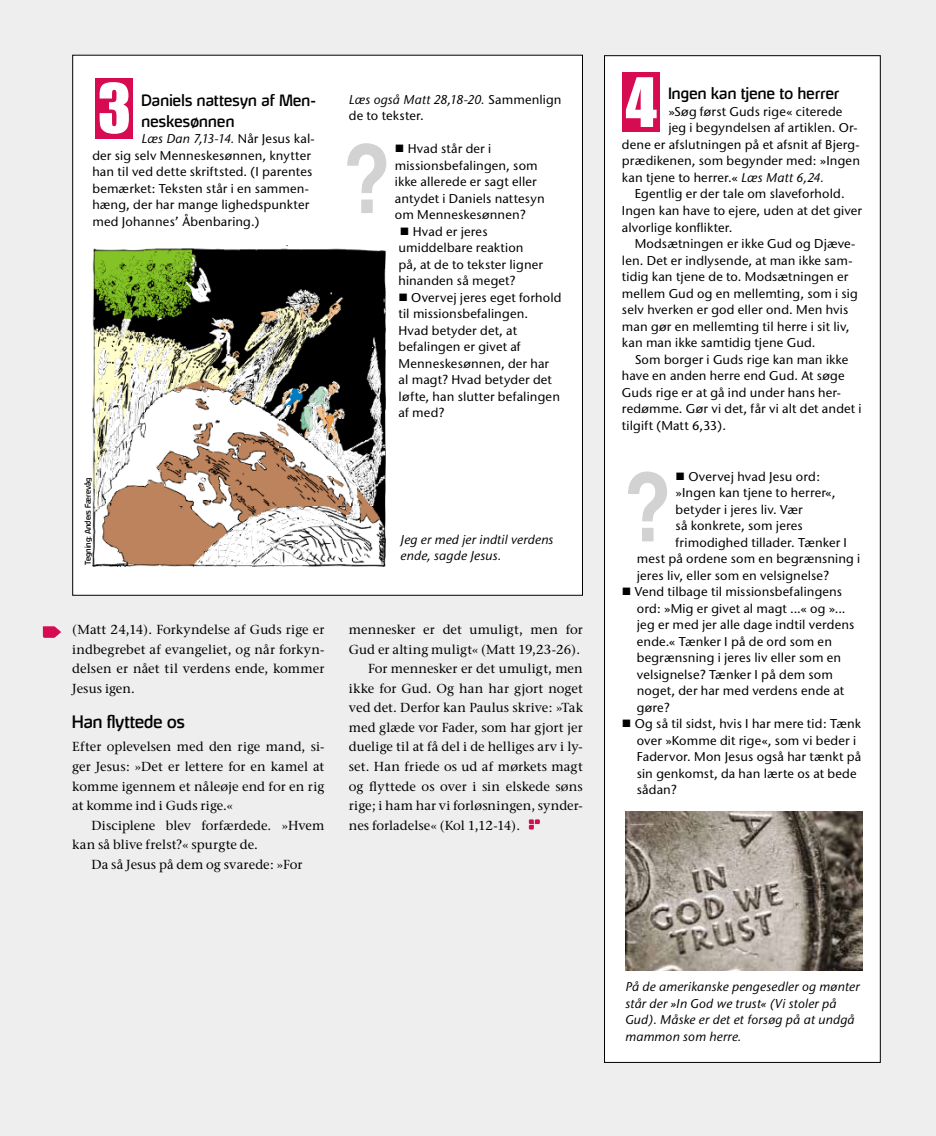
<style>
.page{position:relative;width:936px;height:1136px;background:#fff}
.page>*{position:absolute;margin:0;border:0;box-sizing:border-box;transform-origin:0 0}
.t1{font:700 condensed 96px "Helvetica";color:#d2d2d2}
.t2{font:62.85px "Impact";color:#fff}
.t3{font:16.5px "Hybrea Rg";letter-spacing:.005em;color:#000}
.t4{font:15px/21px "Hybrea Rg";letter-spacing:.015em;color:#000}
.t5{font:500 13.05px/19.5px "Stone Serif ITC";letter-spacing:.005em;color:#000;text-align:justify}
.t6{font:500 12.75px/16.5px "Stone Sans ITC";letter-spacing:.015em;color:#000}
.t7{font:italic 500 12.75px/16.5px "Stone Sans ITC";letter-spacing:.01em;color:#000}
.t8{font:7.65px "Hybrea Rg";color:#000}
.s1{font-style:italic}
</style>
<div class="page">
<div style="left:0;top:0;width:935px;height:1135px;background:#eee"></div>
<div style="left:604px;top:56px;width:276px;height:1006px;background:#fff"></div>
<div style="left:622px;top:72px;width:37px;height:60px;background:#d60b52"></div>
<svg style="left:43px;top:626px;width:18px;height:11px"></svg>
<div style="left:73px;top:55px;width:509px;height:540px;background:#fff"></div>
<div style="left:96px;top:78px;width:37px;height:61px;background:#d60b52"></div>
<img style="left:625px;top:811px;width:237px;height:159px">
<img style="left:92px;top:245px;width:294px;height:321px">
<svg style="left:529px;top:819px;width:11px;height:10px"></svg>
<h2 class="t2" style="left:98px;top:59px;width:35px">3</h2>
<p class="t4" style="left:141px;top:89px;width:176px">Daniels nattesyn af Men&shy;neskesønnen</p>
<p class="t6" style="left:92px;top:130px;width:224px;text-indent:49px"><span class="s1">Læs Dan 7,13-14.</span> Når Jesus kal&shy;der sig selv Menneskesønnen, knytter han til ved dette skriftsted. (I parentes bemærket: Teksten står i en sammen&shy;hæng, der har mange lighedspunkter med Johannes’ Åbenbaring.)</p>
<p class="t6" style="left:349px;top:91px;width:214px"><span class="s1">Læs også Matt 28,18-20.</span> Sammenlign de to tekster.</p>
<p class="t6" style="left:395px;top:140px;width:151px">■ Hvad står der i missionsbefalingen, som ikke allerede er sagt eller antydet i Daniels nattesyn om Menneskesønnen?</p>
<p class="t6" style="left:398px;top:223px;width:146px">■ Hvad er jeres umiddelbare reaktion på, at de to tekster ligner hinanden så meget?</p>
<p class="t6" style="left:398px;top:289px;width:165px">■ Overvej jeres eget forhold til missionsbefalingen.<br>Hvad betyder det, at befalingen er givet af<br>Menneskesønnen, der har al magt? Hvad betyder det løfte, han slutter befalingen af med?</p>
<h1 class="t1" style="left:342px;top:121px;width:50px">?</h1>
<p class="t8" style="left:83px;top:564px;width:88px;rotate:-90deg">Tegning: Anders Færevåg</p>
<p class="t5" style="left:72px;top:620px;width:254px">(Matt 24,14). Forkyndelse af Guds rige er indbegrebet af evangeliet, og når forkyn&shy;delsen er nået til verdens ende, kommer Jesus igen.</p>
<p class="t3" style="left:72px;top:712px;width:114px">Han flyttede os</p>
<p class="t5" style="left:72px;top:737px;width:254px">Efter oplevelsen med den rige mand, si&shy;ger Jesus: »Det er lettere for en kamel at komme igennem et nåleøje end for en rig at komme ind i Guds rige.«</p>
<p class="t5" style="left:91px;top:815px;width:234px">Disciplene blev forfærdede. »Hvem</p>
<p class="t5" style="left:72px;top:834px;width:187px">kan så blive frelst?« spurgte de.</p>
<p class="t5" style="left:91px;top:854px;width:212px">Da så Jesus på dem og svarede: »For</p>
<p class="t7" style="left:400px;top:531px;width:154px">Jeg er med jer indtil verdens ende, sagde Jesus.</p>
<p class="t5" style="left:349px;top:620px;width:235px">mennesker er det umuligt, men for</p>
<p class="t5" style="left:349px;top:639px;width:233px">Gud er alting muligt« (Matt 19,23-26).</p>
<p class="t5" style="left:368px;top:659px;width:216px">For mennesker er det umuligt, men</p>
<p class="t5" style="left:349px;top:678px;width:235px">ikke for Gud. Og han har gjort noget</p>
<p class="t5" style="left:349px;top:698px;width:235px">ved det. Derfor kan Paulus skrive: »Tak</p>
<p class="t5" style="left:349px;top:717px;width:235px">med glæde vor Fader, som har gjort jer</p>
<p class="t5" style="left:349px;top:736px;width:235px">duelige til at få del i de helliges arv i ly-</p>
<p class="t5" style="left:349px;top:756px;width:235px">set. Han friede os ud af mørkets magt</p>
<p class="t5" style="left:349px;top:776px;width:235px">og flyttede os over i sin elskede søns</p>
<p class="t5" style="left:349px;top:795px;width:235px">rige; i ham har vi forløsningen, synder-</p>
<p class="t5" style="left:349px;top:815px;width:173px">nes forladelse« (Kol 1,12-14).</p>
<h2 class="t2" style="left:625px;top:53px;width:33px">4</h2>
<p class="t4" style="left:668px;top:83px;width:172px">Ingen kan tjene to herrer</p>
<p class="t6" style="left:668px;top:103px;width:175px">»Søg først Guds rige« citerede</p>
<p class="t6" style="left:668px;top:120px;width:191px">jeg i begyndelsen af artiklen. Or-</p>
<p class="t6" style="left:622px;top:136px;width:239px">dene er afslutningen på et afsnit af Bjerg-</p>
<p class="t6" style="left:622px;top:153px;width:239px">prædikenen, som begynder med: »Ingen</p>
<p class="t6" style="left:622px;top:169px;width:203px">kan tjene to herrer.« <span class="s1">Læs Matt 6,24.</span></p>
<p class="t6" style="left:634px;top:186px;width:211px">Egentlig er der tale om slaveforhold.</p>
<p class="t6" style="left:622px;top:202px;width:242px">Ingen kan have to ejere, uden at det giver</p>
<p class="t6" style="left:622px;top:219px;width:112px">alvorlige konflikter.</p>
<p class="t6" style="left:634px;top:235px;width:222px">Modsætningen er ikke Gud og Djæve-</p>
<p class="t6" style="left:622px;top:252px;width:232px">len. Det er indlysende, at man ikke sam-</p>
<p class="t6" style="left:622px;top:268px;width:228px">tidig kan tjene de to. Modsætningen er</p>
<p class="t6" style="left:622px;top:285px;width:237px">mellem Gud og en mellemting, som i sig</p>
<p class="t6" style="left:622px;top:301px;width:228px">selv hverken er god eller ond. Men hvis</p>
<p class="t6" style="left:622px;top:318px;width:229px">man gør en mellemting til herre i sit liv,</p>
<p class="t6" style="left:622px;top:334px;width:195px">kan man ikke samtidig tjene Gud.</p>
<p class="t6" style="left:634px;top:351px;width:215px">Som borger i Guds rige kan man ikke</p>
<p class="t6" style="left:622px;top:367px;width:224px">have en anden herre end Gud. At søge</p>
<p class="t6" style="left:622px;top:384px;width:220px">Guds rige er at gå ind under hans her-</p>
<p class="t6" style="left:622px;top:400px;width:241px">redømme. Gør vi det, får vi alt det andet i</p>
<p class="t6" style="left:622px;top:417px;width:106px">tilgift (Matt 6,33).</p>
<p class="t6" style="left:675px;top:468px;width:146px">■ Overvej hvad Jesu ord:</p>
<p class="t6" style="left:675px;top:484px;width:161px">»Ingen kan tjene to herrer«,</p>
<p class="t6" style="left:675px;top:501px;width:129px">betyder i jeres liv. Vær</p>
<p class="t6" style="left:675px;top:517px;width:129px">så konkrete, som jeres</p>
<p class="t6" style="left:675px;top:534px;width:173px">frimodighed tillader. Tænker I</p>
<p class="t6" style="left:636px;top:550px;width:225px">mest på ordene som en begrænsning i</p>
<p class="t6" style="left:636px;top:567px;width:194px">jeres liv, eller som en velsignelse?</p>
<p class="t6" style="left:636px;top:583px;width:219px;text-indent:-15px">■ Vend tilbage til missionsbefalingens ord: »Mig er givet al magt ...« og »... jeg er med jer alle dage indtil verdens ende.« Tænker I på de ord som en begrænsning i jeres liv eller som en velsignelse? Tænker I på dem som noget, der har med verdens ende at gøre?</p>
<p class="t6" style="left:636px;top:715px;width:226px;text-indent:-15px">■ Og så til sidst, hvis I har mere tid: Tænk over »Komme dit rige«, som vi beder i<br>Fadervor. Mon Jesus også har tænkt på sin genkomst, da han lærte os at bede sådan?</p>
<h1 class="t1" style="left:623px;top:449px;width:50px">?</h1>
<p class="t7" style="left:625px;top:978px;width:236px">På de amerikanske pengesedler og mønter står der »In God we trust« (Vi stoler på Gud). Måske er det et forsøg på at undgå mammon som herre.</p>
</div>
